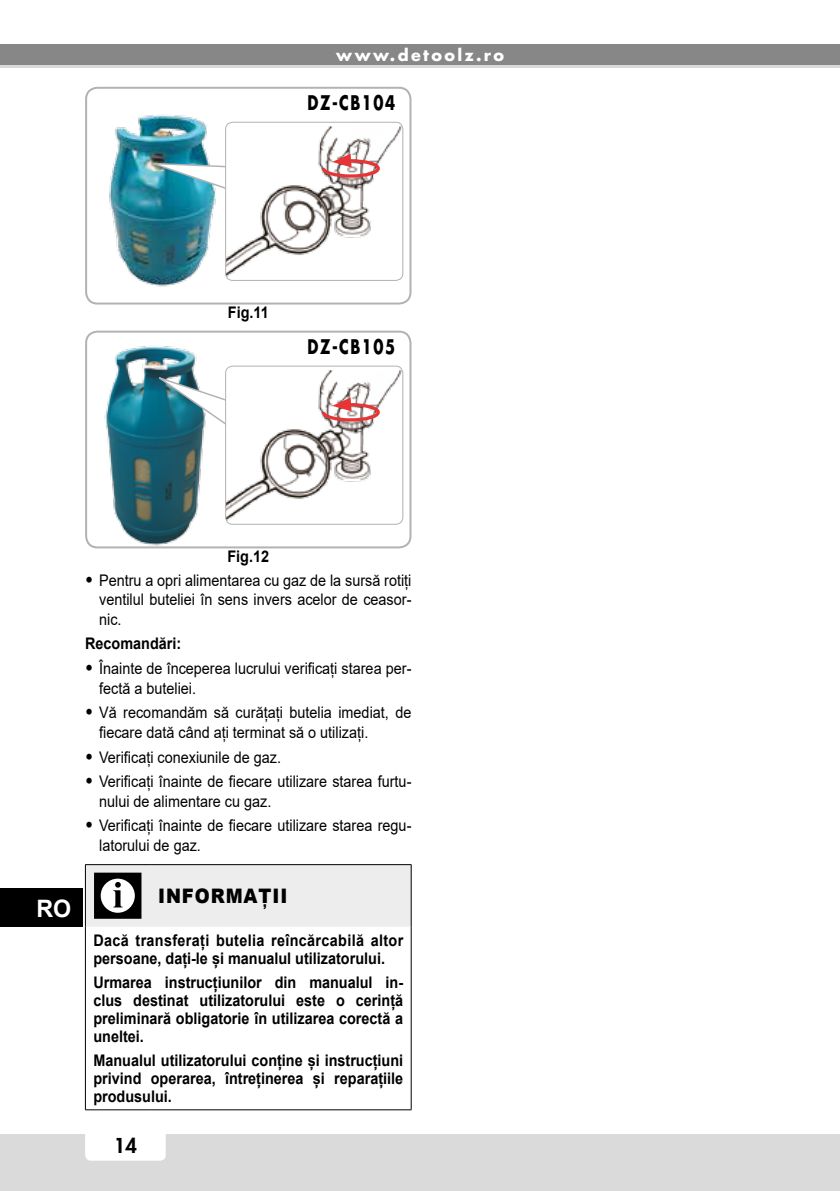
<style>
.page{position:relative;width:840px;height:1191px;background:#fff}
.page>*{position:absolute;margin:0;border:0;box-sizing:border-box;transform-origin:0 0}
.t1{font:700 24px "Arial";color:#fff}
.t2{font:900 20px "Arial";letter-spacing:.05em;color:#000;scale:.9 1}
.t3{font:800 20px "Futura";color:#000}
.t4{font:700 19.6px "Futura";letter-spacing:.1em;color:#000;scale:.75 1}
.t5{font:16px/19.2px "Arial";color:#000;scale:.9 1}
.t6{font:700 16px/18px "Arial";color:#000;text-align:justify;scale:.9 1}
.t7{font:700 16px/18px "Arial";letter-spacing:.025em;color:#000;scale:.9 1}
.t8{font:700 16px "Futura";letter-spacing:.15em;color:#fff}
.s1{font-weight:900;font-size:18px}
</style>
<div class="page">
<div style="left:0;top:1134px;width:839px;height:57px;background:#dadada"></div>
<div style="left:85px;top:1120px;width:81px;height:40px;background:#fff;border-radius:6px"></div>
<div style="left:0;top:44px;width:839px;height:24px;background:#878787"></div>
<hr style="left:0;top:65px;width:839px;height:3px;background:#dadada">
<div style="left:0;top:888px;width:82px;height:39px;background:#000"></div>
<hr style="left:410px;top:926px;width:1px;height:183px;background:#000">
<hr style="left:85px;top:926px;width:1px;height:183px;background:#000">
<hr style="left:85px;top:1109px;width:65px;height:1px;background:#000">
<hr style="left:150px;top:1109px;width:261px;height:1px;background:#000">
<svg style="left:85px;top:864px;width:326px;height:62px;background:#d8d8d8"></svg>
<img style="left:109px;top:114px;width:101px;height:173px">
<div style="left:85px;top:87px;width:326px;height:217px;border:2px solid #b3b2b2;border-radius:11px"></div>
<img style="left:225px;top:126px;width:176px;height:151px">
<div style="left:225px;top:122px;width:178px;height:159px;border:1px solid #b3b2b2;border-radius:7px"></div>
<svg style="left:151px;top:154px;width:230px;height:76px"></svg>
<img style="left:104px;top:346px;width:94px;height:199px">
<div style="left:85px;top:331px;width:326px;height:217px;border:2px solid #b3b2b2;border-radius:11px"></div>
<img style="left:225px;top:370px;width:176px;height:151px">
<div style="left:225px;top:366px;width:178px;height:158px;border:1px solid #b3b2b2;border-radius:7px"></div>
<svg style="left:157px;top:376px;width:224px;height:119px"></svg>
<p class="t8" style="left:336px;top:44px;width:169px">www.detoolz.ro</p>
<p class="t4" style="left:307px;top:90px;width:118px">DZ-CB104</p>
<p class="t6" style="left:228px;top:304px;width:47px">Fig.11</p>
<p class="t4" style="left:307px;top:334px;width:118px">DZ-CB105</p>
<h1 class="t1" style="left:36px;top:891px;width:36px">RO</h1>
<p class="t6" style="left:227px;top:548px;width:48px">Fig.12</p>
<p class="t5" style="left:99px;top:571px;width:348px;text-align:justify;text-indent:-14px"><span class="s1">•</span> Pentru a opri alimentarea cu gaz de la sursă rotiți ventilul buteliei în sens invers acelor de ceasor&shy;nic.</p>
<p class="t6" style="left:85px;top:635px;width:108px">Recomandări:</p>
<p class="t5" style="left:99px;top:659px;width:348px;text-indent:-14px"><span class="s1">•</span> Înainte de începerea lucrului verificați starea per&shy;fectă a buteliei.</p>
<p class="t5" style="left:99px;top:703px;width:348px;text-indent:-14px"><span class="s1">•</span> Vă recomandăm să curățați butelia imediat, de fiecare dată când ați terminat să o utilizați.</p>
<p class="t5" style="left:85px;top:747px;width:219px"><span class="s1">•</span> Verificați conexiunile de gaz.</p>
<p class="t5" style="left:99px;top:772px;width:348px;text-indent:-14px"><span class="s1">•</span> Verificați înainte de fiecare utilizare starea furtu&shy;nului de alimentare cu gaz.</p>
<p class="t5" style="left:99px;top:816px;width:348px;text-indent:-14px"><span class="s1">•</span> Verificați înainte de fiecare utilizare starea regu&shy;latorului de gaz.</p>
<p class="t2" style="left:158px;top:881px;width:145px">INFORMAȚII</p>
<p class="t7" style="left:93px;top:932px;width:345px">Dacă transferați butelia reîncărcabilă altor persoane, dați-le și manualul utilizatorului.</p>
<p class="t6" style="left:93px;top:973px;width:345px">Urmarea instrucțiunilor din manualul in&shy;clus destinat utilizatorului este o cerință preliminară obligatorie în utilizarea corectă a uneltei.</p>
<p class="t6" style="left:93px;top:1051px;width:345px">Manualul utilizatorului conține și instrucțiuni privind operarea, întreținerea și reparațiile produsului.</p>
<p class="t3" style="left:114px;top:1132px;width:25px">14</p>
</div>
